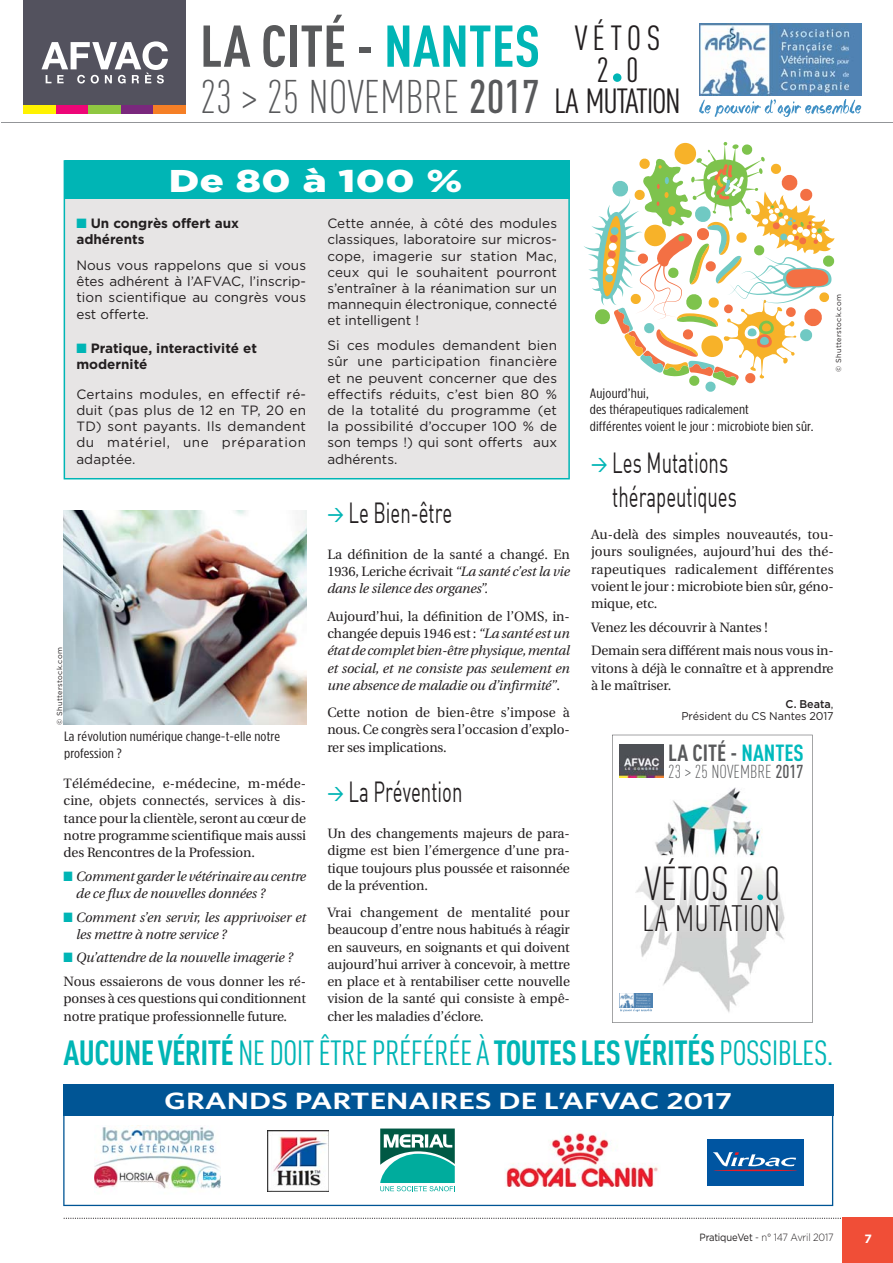
<style>
.page{position:relative;width:893px;height:1263px;background:#fff}
.page>*{position:absolute;margin:0;border:0;box-sizing:border-box;transform-origin:0 0}
.t1{font:700 57.9px "DIN Cond";color:#58595b}
.t2{font:300 46.95px "DIN Cond";color:#231f20}
.t3{font:300 46.5px "DIN Cond";color:#58595b}
.t4{font:300 36.3px "DIN Cond";color:#231f20}
.t5{font:34.5px "DIN Cond";letter-spacing:-.02em;color:#00b5b5}
.t6{font:34.5px/31.5px "DIN Cond";letter-spacing:.15em;color:#231f20;text-align:center}
.t7{font:900 31.5px "Gotham";letter-spacing:.01em;color:#fff;scale:1.27 1}
.t8{font:28.5px/34.2px "DIN";color:#231f20;scale:.65 1}
.t9{font:600 23.55px "Whitney";color:#fff;scale:1.34 1}
.t10{font:700 23.1px "DIN Cond";color:#58595b}
.t11{font:300 18.45px "DIN Cond";color:#58595b}
.t12{font:13.5px/17.2px "Utopia";letter-spacing:-.01em;color:#231f20;text-align:justify}
.t13{font:13.5px/16.2px "Gotham";color:#231f20;text-align:justify}
.t14{font:italic 13.5px/17.2px "Utopia";letter-spacing:-.01em;color:#231f20}
.t15{font:13.5px/16.5px "Gotham Condensed";letter-spacing:.01em;color:#231f20;scale:1.2 1}
.t16{font:700 13.5px/16.2px "Gotham";color:#231f20}
.t17{font:700 12px "Gotham";color:#fff}
.t18{font:11.25px/12px "Gotham";color:#231f20;text-align:right;scale:.96 1}
.t19{font:300 10.5px "Gotham";letter-spacing:-.02em;color:#231f20;scale:.9 1}
.t20{font:7.35px "Gotham";letter-spacing:.045em;color:#231f20}
.s1{color:#00b5b5}
.s2{font-weight:500}
.s3{font-weight:400;font-size:34.5px;color:#231f20}
.s4{font-style:normal}
.s5{font-weight:500;font-size:18px;color:#00b5b5}
.s6{font-style:italic}
.s7{color:#00babd}
.s8{font-weight:700}
.s9{font-weight:400}
</style>
<div class="page">
<div style="left:842px;top:1218px;width:50px;height:45px;background:#f04e37"></div>
<svg style="left:64px;top:1218px;width:776px;height:1px"></svg>
<div style="left:23px;top:0;width:163px;height:114px;background:#53525e"></div>
<svg style="left:41px;top:41px;width:127px;height:43px"></svg>
<div style="left:23px;top:105px;width:33px;height:9px;background:#fff200"></div>
<div style="left:56px;top:105px;width:33px;height:9px;background:#ed0677"></div>
<div style="left:89px;top:105px;width:32px;height:9px;background:#8fc741"></div>
<div style="left:121px;top:105px;width:33px;height:9px;background:#7a287d"></div>
<div style="left:153px;top:105px;width:33px;height:9px;background:#f57f26"></div>
<div style="left:613px;top:73px;width:8px;height:9px;background:#00b5b5;border-radius:50%"></div>
<img style="left:699px;top:23px;width:162px;height:72px">
<svg style="left:699px;top:99px;width:162px;height:18px"></svg>
<hr style="left:2px;top:122px;width:890px;height:1px;background:#939598">
<img style="left:64px;top:510px;width:242px;height:215px">
<svg style="left:612px;top:735px;width:200px;height:288px"></svg>
<div style="left:64px;top:160px;width:506px;height:319px;background:#e7e5e5"></div>
<div style="left:66px;top:160px;width:504px;height:38px;background:#00b5b5"></div>
<svg style="left:584px;top:142px;width:251px;height:250px"></svg>
<svg style="left:63px;top:1116px;width:770px;height:90px"></svg>
<div style="left:63px;top:1084px;width:770px;height:32px;background:#005595"></div>
<img style="left:267px;top:1131px;width:62px;height:61px">
<svg style="left:375px;top:1127px;width:82px;height:68px"></svg>
<svg style="left:380px;top:1129px;width:75px;height:62px"></svg>
<img style="left:504px;top:1130px;width:156px;height:57px">
<div style="left:707px;top:1139px;width:96px;height:47px;background:#0055a1"></div>
<hr style="left:713px;top:1170px;width:84px;height:1px;background:#ed1c24;border-radius:50%">
<svg style="left:713px;top:1152px;width:83px;height:15px"></svg>
<img style="left:95px;top:1125px;width:126px;height:69px">
<h1 class="t1" style="left:200px;top:26px;width:341px">LA CITÉ - <span class="s1">NANTES</span></h1>
<h3 class="t6" style="left:574px;top:26px;width:87px">VÉTOS<br>2 0</h3>
<h3 class="t3" style="left:200px;top:79px;width:482px">23 &gt; 25 NOVEMBRE <span class="s2">2017</span> <span class="s3">LA MUTATION</span></h3>
<h3 class="t7" style="left:169px;top:169px;width:233px">De 80 à 100 %</h3>
<p class="t13" style="left:327px;top:216px;width:231px">Cette année, à côté des modules classiques, laboratoire sur micros&shy;cope, imagerie sur station Mac, ceux qui le souhaitent pourront s’entraîner à la réanimation sur un mannequin électronique, connecté et intelligent !</p>
<p class="t13" style="left:327px;top:338px;width:231px">Si ces modules demandent bien sûr une participation financière et ne peuvent concerner que des effectifs réduits, c’est bien 80 % de la totalité du programme (et la possibilité d’occuper 100 % de son temps !) qui sont offerts aux adhérents.</p>
<p class="t16" style="left:76px;top:216px;width:164px"><span class="s1">■</span> Un congrès offert aux adhérents</p>
<p class="t13" style="left:76px;top:258px;width:231px">Nous vous rappelons que si vous êtes adhérent à l’AFVAC, l’inscrip&shy;tion scientifique au congrès vous est offerte.</p>
<p class="t16" style="left:76px;top:341px;width:182px"><span class="s1">■</span> Pratique, interactivité et modernité</p>
<p class="t13" style="left:76px;top:387px;width:231px">Certains modules, en effectif ré&shy;duit (pas plus de 12 en TP, 20 en TD) sont payants. Ils demandent du matériel, une préparation adaptée.</p>
<p class="t20" style="left:57px;top:725px;width:79px;rotate:-90deg">© Shutterstock.com</p>
<p class="t15" style="left:64px;top:729px;width:181px">La révolution numérique change-t-elle notre profession ?</p>
<p class="t12" style="left:64px;top:775px;width:244px">Télémédecine, e-médecine, m-méde&shy;cine, objets connectés, services à dis&shy;tance pour la clientèle, seront au cœur de notre programme scientifique mais aussi des Rencontres de la Profession.</p>
<p class="t14" style="left:76px;top:868px;width:231px;text-indent:-13px"><span class="s1">■</span> Comment garder le vétérinaire au centre de ce flux de nouvelles données ?</p>
<p class="t14" style="left:76px;top:909px;width:231px;text-indent:-13px"><span class="s1">■</span> Comment s’en servir, les apprivoiser et les mettre à notre service ?</p>
<p class="t14" style="left:64px;top:947px;width:244px;line-height:23.7px"><span class="s1">■</span> Qu’attendre de la nouvelle imagerie ?<br><span class="s4">Nous essaierons de vous donner les ré-</span></p>
<p class="t12" style="left:64px;top:991px;width:244px">ponses à ces questions qui conditionnent notre pratique professionnelle future.</p>
<h3 class="t8" style="left:327px;top:495px;width:194px"><span class="s5">&gt;</span> Le Bien-être</h3>
<p class="t12" style="left:327px;top:546px;width:244px">La définition de la santé a changé. En 1936, Leriche écrivait <span class="s6">“La santé c’est la vie dans le silence des organes”.</span></p>
<p class="t14" style="left:327px;top:608px;width:244px;text-align:justify"><span class="s4">Aujourd’hui, la définition de l’OMS, in&shy;changée depuis 1946 est :</span> “La santé est un état de complet bien-être physique, mental et social, et ne consiste pas seulement en une absence de maladie ou d’infirmité”<span class="s4">.</span></p>
<p class="t12" style="left:327px;top:704px;width:244px">Cette notion de bien-être s’impose à nous. Ce congrès sera l’occasion d’explo&shy;rer ses implications.</p>
<h3 class="t8" style="left:327px;top:774px;width:209px"><span class="s5">&gt;</span> La Prévention</h3>
<p class="t12" style="left:327px;top:825px;width:244px">Un des changements majeurs de para&shy;digme est bien l’émergence d’une pra&shy;tique toujours plus poussée et raisonnée de la prévention.</p>
<p class="t12" style="left:327px;top:904px;width:244px">Vrai changement de mentalité pour beaucoup d’entre nous habitués à réagir en sauveurs, en soignants et qui doivent aujourd’hui arriver à concevoir, à mettre en place et à rentabiliser cette nouvelle vision de la santé qui consiste à empê&shy;cher les maladies d’éclore.</p>
<p class="t15" style="left:589px;top:386px;width:188px">Aujourd’hui,<br>des thérapeutiques radicalement<br>différentes voient le jour : microbiote bien sûr.</p>
<p class="t20" style="left:835px;top:372px;width:79px;rotate:-90deg">© Shutterstock.com</p>
<h3 class="t8" style="left:612px;top:445px;width:193px;text-indent:-21px"><span class="s5">&gt;</span> Les Mutations thérapeutiques</h3>
<p class="t12" style="left:591px;top:527px;width:244px">Au-delà des simples nouveautés, tou&shy;jours soulignées, aujourd’hui des thé&shy;rapeutiques radicalement différentes voient le jour : microbiote bien sûr, géno&shy;mique, etc.</p>
<p class="t12" style="left:591px;top:616px;width:244px;line-height:23.7px">Venez les découvrir à Nantes !<br>Demain sera différent mais nous vous in-</p>
<p class="t12" style="left:591px;top:660px;width:244px">vitons à déjà le connaître et à apprendre à le maîtriser.</p>
<p class="t18" style="left:681px;top:699px;width:160px"><span class="s2">C. Beata</span>,<br>Président du CS Nantes 2017</p>
<h3 class="t10" style="left:668px;top:745px;width:137px">LA CITÉ - <span class="s7">NANTES</span></h3>
<h3 class="t11" style="left:668px;top:765px;width:137px">23 &gt; 25 NOVEMBRE <span class="s2">2017</span></h3>
<h2 class="t2" style="left:644px;top:867px;width:137px">VÉTOS 2 0</h2>
<h3 class="t4" style="left:642px;top:905px;width:139px">LA MUTATION</h3>
<h3 class="t5" style="left:64px;top:1041px;width:771px"><span class="s8">AUCUNE VÉRITÉ</span> NE DOIT ÊTRE PRÉFÉRÉE À <span class="s8">TOUTES LES VÉRITÉS</span> POSSIBLES.</h3>
<h3 class="t9" style="left:164px;top:1092px;width:425px">GRANDS PARTENAIRES DE L’AFVAC 2017</h3>
<p class="t19" style="left:699px;top:1233px;width:150px"><span class="s9">PratiqueVet</span> - n° 147 Avril 2017</p>
<p class="t17" style="left:864px;top:1234px;width:9px">7</p>
</div>
